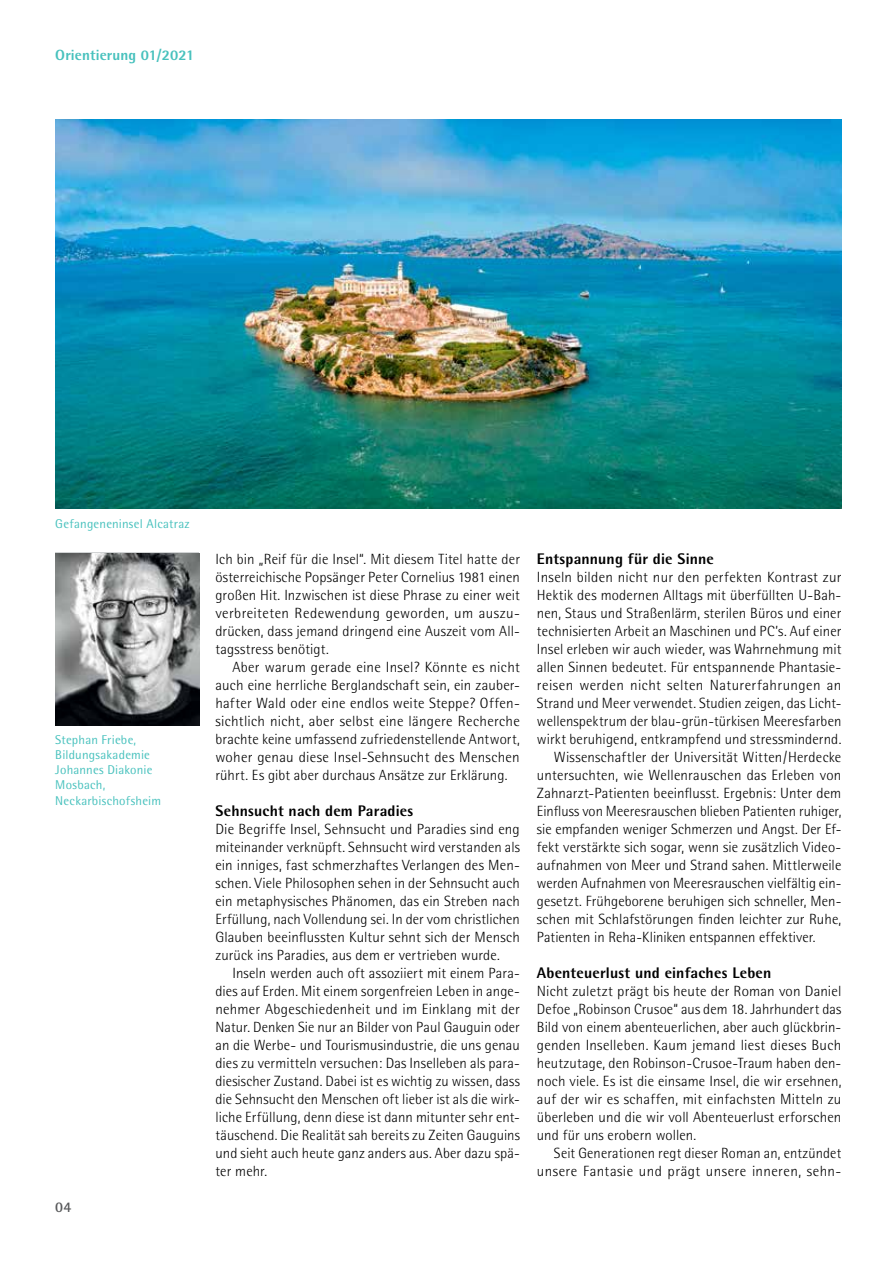
<style>
.page{position:relative;width:893px;height:1263px;background:#fff}
.page>*{position:absolute;margin:0;border:0;box-sizing:border-box;transform-origin:0 0}
.t1{font:800 15.3px "Rotis Semi Sans";letter-spacing:.01em;color:#000}
.t2{font:300 14.85px/18px "Rotis Semi Sans";letter-spacing:.01em;color:#000;text-align:justify}
.t3{font:800 14.85px "Rotis Semi Sans";letter-spacing:.01em;color:#47c1bd}
.t4{font:700 14.85px "Rotis Semi Sans";color:#58595b}
.t5{font:12.75px/15.3px "Rotis Semi Sans";letter-spacing:.015em;color:#47c1bd}
</style>
<div class="page">
<img style="left:55px;top:553px;width:144px;height:172px">
<img style="left:55px;top:120px;width:787px;height:389px">
<p class="t3" style="left:55px;top:45px;width:141px">Orientierung 01/2021</p>
<p class="t5" style="left:55px;top:515px;width:136px">Gefangeneninsel Alcatraz</p>
<p class="t5" style="left:55px;top:731px;width:107px">Stephan Friebe,<br>Bildungsakademie<br>Johannes Diakonie<br>Mosbach,<br>Neckarbischofsheim</p>
<p class="t4" style="left:55px;top:1197px;width:18px">04</p>
<p class="t2" style="left:215px;top:550px;width:306px;text-align:left">Ich bin „Reif für die Insel“. Mit diesem Titel hatte der österreichische Popsänger Peter Cornelius 1981 einen großen Hit. Inzwischen ist diese Phrase zu einer weit verbreiteten Redewendung geworden, um auszu&shy;drücken, dass jemand dringend eine Auszeit vom All&shy;tagsstress benötigt.</p>
<p class="t2" style="left:215px;top:658px;width:306px;text-indent:17px">Aber warum gerade eine Insel? Könnte es nicht auch eine herrliche Berglandschaft sein, ein zauber&shy;hafter Wald oder eine endlos weite Steppe? Offen&shy;sichtlich nicht, aber selbst eine längere Recherche brachte keine umfassend zufriedenstellende Antwort, woher genau diese Insel-Sehnsucht des Menschen rührt. Es gibt aber durchaus Ansätze zur Erklärung.</p>
<p class="t1" style="left:215px;top:801px;width:199px">Sehnsucht nach dem Paradies</p>
<p class="t2" style="left:215px;top:820px;width:306px">Die Begriffe Insel, Sehnsucht und Paradies sind eng miteinander verknüpft. Sehnsucht wird verstanden als ein inniges, fast schmerzhaftes Verlangen des Men&shy;schen. Viele Philosophen sehen in der Sehnsucht auch ein metaphysisches Phänomen, das ein Streben nach Erfüllung, nach Vollendung sei. In der vom christlichen Glauben beeinflussten Kultur sehnt sich der Mensch zurück ins Paradies, aus dem er vertrieben wurde.</p>
<p class="t2" style="left:215px;top:964px;width:306px;text-indent:17px">Inseln werden auch oft assoziiert mit einem Para&shy;dies auf Erden. Mit einem sorgenfreien Leben in ange&shy;nehmer Abgeschiedenheit und im Einklang mit der Natur. Denken Sie nur an Bilder von Paul Gauguin oder an die Werbe- und Tourismusindustrie, die uns genau dies zu vermitteln versuchen: Das Inselleben als para&shy;diesischer Zustand. Dabei ist es wichtig zu wissen, dass die Sehnsucht den Menschen oft lieber ist als die wirk&shy;liche Erfüllung, denn diese ist dann mitunter sehr ent&shy;täuschend. Die Realität sah bereits zu Zeiten Gauguins und sieht auch heute ganz anders aus. Aber dazu spä&shy;ter mehr.</p>
<p class="t1" style="left:537px;top:549px;width:179px">Entspannung für die Sinne</p>
<p class="t2" style="left:537px;top:568px;width:306px">Inseln bilden nicht nur den perfekten Kontrast zur</p>
<p class="t2" style="left:537px;top:586px;width:306px">Hektik des modernen Alltags mit überfüllten U-Bah-</p>
<p class="t2" style="left:537px;top:604px;width:306px">nen, Staus und Straßenlärm, sterilen Büros und einer</p>
<p class="t2" style="left:537px;top:622px;width:306px">technisierten Arbeit an Maschinen und PC’s. Auf einer</p>
<p class="t2" style="left:537px;top:640px;width:306px">Insel erleben wir auch wieder, was Wahrnehmung mit</p>
<p class="t2" style="left:537px;top:658px;width:304px">allen Sinnen bedeutet. Für entspannende Phantasie-</p>
<p class="t2" style="left:537px;top:676px;width:306px">reisen werden nicht selten Naturerfahrungen an</p>
<p class="t2" style="left:537px;top:694px;width:306px">Strand und Meer verwendet. Studien zeigen, das Licht-</p>
<p class="t2" style="left:537px;top:712px;width:306px">wellenspektrum der blau-grün-türkisen Meeresfarben</p>
<p class="t2" style="left:537px;top:730px;width:306px">wirkt beruhigend, entkrampfend und stressmindernd.</p>
<p class="t2" style="left:554px;top:748px;width:289px">Wissenschaftler der Universität Witten/Herdecke</p>
<p class="t2" style="left:537px;top:766px;width:306px">untersuchten, wie Wellenrauschen das Erleben von</p>
<p class="t2" style="left:537px;top:783px;width:306px">Zahnarzt-Patienten beeinflusst. Ergebnis: Unter dem</p>
<p class="t2" style="left:537px;top:802px;width:306px">Einfluss von Meeresrauschen blieben Patienten ruhiger,</p>
<p class="t2" style="left:537px;top:820px;width:306px">sie empfanden weniger Schmerzen und Angst. Der Ef-</p>
<p class="t2" style="left:537px;top:838px;width:306px">fekt verstärkte sich sogar, wenn sie zusätzlich Video-</p>
<p class="t2" style="left:537px;top:856px;width:306px">aufnahmen von Meer und Strand sahen. Mittlerweile</p>
<p class="t2" style="left:537px;top:874px;width:306px">werden Aufnahmen von Meeresrauschen vielfältig ein-</p>
<p class="t2" style="left:537px;top:892px;width:306px">gesetzt. Frühgeborene beruhigen sich schneller, Men-</p>
<p class="t2" style="left:537px;top:910px;width:306px">schen mit Schlafstörungen finden leichter zur Ruhe,</p>
<p class="t2" style="left:537px;top:928px;width:280px">Patienten in Reha-Kliniken entspannen effektiver.</p>
<p class="t1" style="left:537px;top:963px;width:236px">Abenteuerlust und einfaches Leben</p>
<p class="t2" style="left:537px;top:982px;width:306px">Nicht zuletzt prägt bis heute der Roman von Daniel Defoe „Robinson Crusoe“ aus dem 18. Jahrhundert das Bild von einem abenteuerlichen, aber auch glückbrin&shy;genden Inselleben. Kaum jemand liest dieses Buch heutzutage, den Robinson-Crusoe-Traum haben den&shy;noch viele. Es ist die einsame Insel, die wir ersehnen, auf der wir es schaffen, mit einfachsten Mitteln zu überleben und die wir voll Abenteuerlust erforschen und für uns erobern wollen.</p>
<p class="t2" style="left:537px;top:1144px;width:306px;text-align:right">Seit Generationen regt dieser Roman an, entzündet unsere Fantasie und prägt unsere inneren, sehn-</p>
</div>
